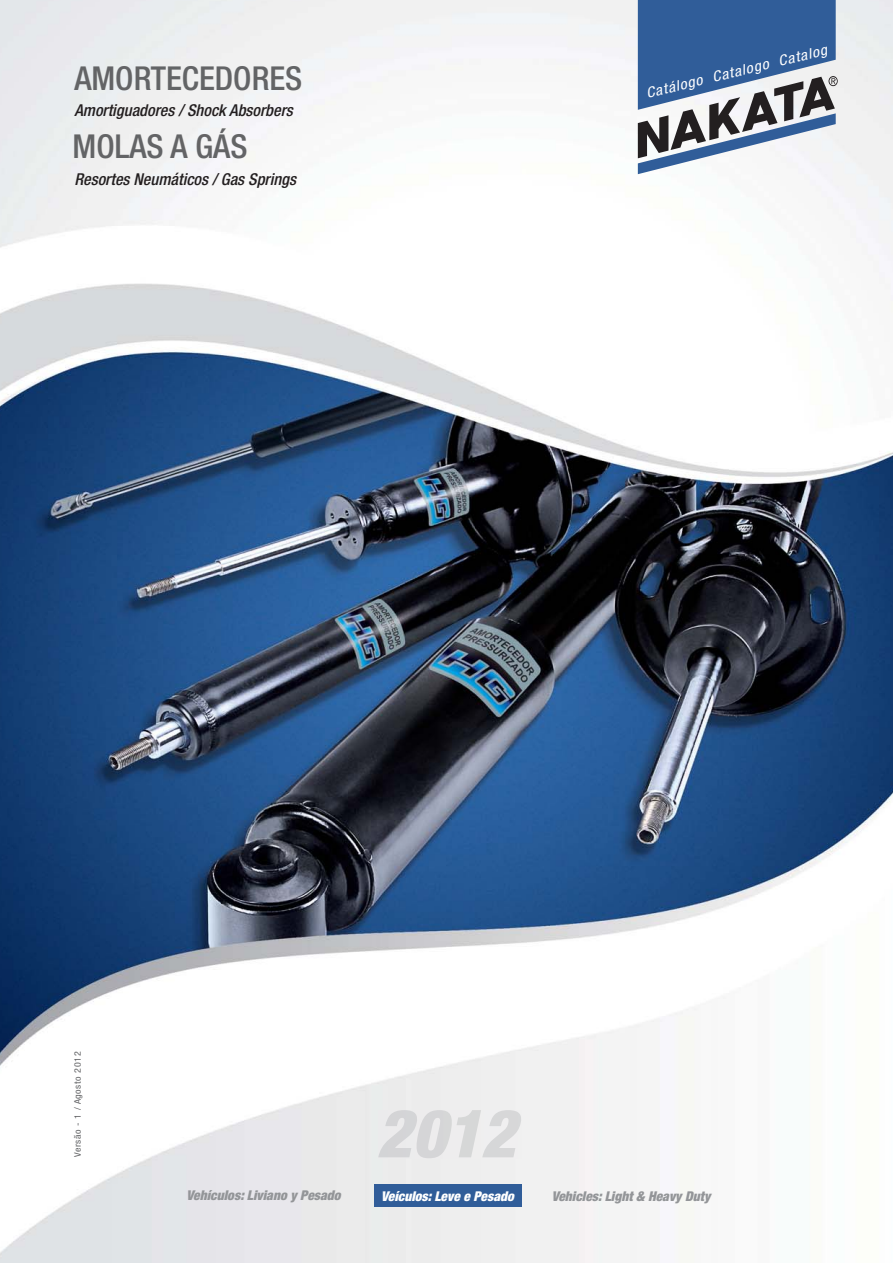
<style>
.page{position:relative;width:893px;height:1263px;background:#fff}
.page>*{position:absolute;margin:0;border:0;box-sizing:border-box;transform-origin:0 0}
.t1{font:500 condensed 33px/68.4px "Helvetica Neue";color:#636466}
.t2{font:italic 500 condensed 16.35px "Helvetica Neue LT Std";color:#231f20}
.t3{font:italic condensed 14.25px "Helvetica Neue LT Std";color:#fff;scale:1.11 1}
.t4{font:italic 900 condensed 13.5px "Helvetica Neue LT Std";color:#939598}
.t5{font:italic 900 condensed 13.5px "Helvetica Neue LT Std";color:#fff}
.t6{font:condensed 9px "Helvetica Neue LT Std";letter-spacing:.06em;color:#636466;scale:1.11 1}
</style>
<div class="page">
<img style="left:0;top:0;width:893px;height:1263px">
<svg style="left:638px;top:0;width:200px;height:174px"></svg>
<div style="left:374px;top:1185px;width:147px;height:22px;background:#305d99"></div>
<img style="left:378px;top:1110px;width:143px;height:48px">
<h1 class="t1" style="left:73px;top:47px;width:231px">AMORTECEDORES<br>MOLAS A GÁS</h1>
<p class="t2" style="left:74px;top:104px;width:220px">Amortiguadores / Shock Absorbers</p>
<p class="t2" style="left:74px;top:173px;width:223px">Resortes Neumáticos / Gas Springs</p>
<p class="t6" style="left:72px;top:1157px;width:96px;rotate:-90deg">Versão - 1 / Agosto 2012</p>
<p class="t3" style="left:644px;top:86px;width:169px;rotate:-14deg">Catálogo Catalogo Catalog</p>
<p class="t4" style="left:187px;top:1191px;width:156px">Vehículos: Liviano y Pesado</p>
<p class="t5" style="left:381px;top:1191px;width:134px">Veículos: Leve e Pesado</p>
<p class="t4" style="left:552px;top:1191px;width:160px">Vehicles: Light &amp; Heavy Duty</p>
</div>
